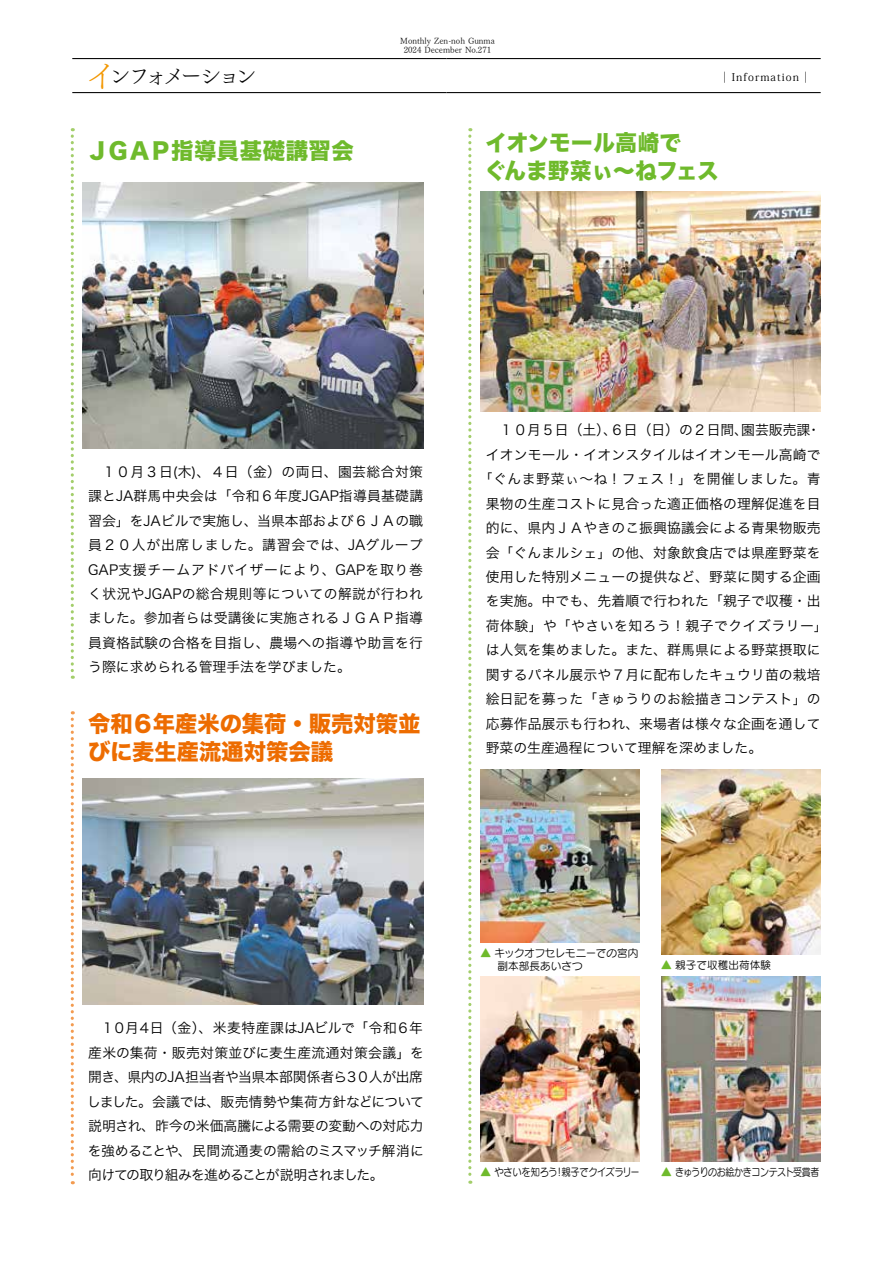
<style>
.page{position:relative;width:893px;height:1263px;background:#fff}
.page>*{position:absolute;margin:0;border:0;box-sizing:border-box;transform-origin:0 0}
.t1{font:22.35px/27.6px "Hira Kaku Std W8";color:#ed6c00}
.t2{font:22.35px/27.6px "Hira Kaku Std W8";letter-spacing:.01em;color:#6fba2c;scale:.96 1}
.t3{font:22.35px "Hira Kaku Std W8";letter-spacing:.01em;color:#6fba2c}
.t4{font:21.3px "Tsuku Min Pro L";letter-spacing:-.175em;color:#000}
.t5{font:13.8px/24.5px "Hira Kaku Pro W3";letter-spacing:.01em;color:#000;text-align:justify}
.t6{font:13.8px "Hira Kaku Pro W3";letter-spacing:.04em;color:#000}
.t7{font:13.8px "Hira Kaku Pro W3";letter-spacing:.035em;color:#000}
.t8{font:10.65px/13.4px "Seurat Pro M";color:#000}
.t9{font:10.65px "Seurat Pro M";letter-spacing:-.025em;color:#000;scale:.87 1}
.t10{font:10.65px "Seurat Pro M";letter-spacing:-.025em;color:#000;scale:.84 1}
.t11{font:10.65px "Koz Min Std";letter-spacing:.1em;color:#000}
.t12{font:8.55px/9.6px "Tsuku Min Pro L";color:#000;text-align:center}
.s1{font-size:31.95px;color:#f39700}
.s2{font-size:13.8px;color:#6fba2c}
</style>
<div class="page">
<img style="left:480px;top:191px;width:341px;height:220px">
<svg style="left:71px;top:128px;width:3px;height:551px"></svg>
<img style="left:83px;top:183px;width:340px;height:266px">
<img style="left:83px;top:779px;width:340px;height:225px">
<svg style="left:71px;top:711px;width:3px;height:473px"></svg>
<img style="left:480px;top:769px;width:160px;height:174px">
<img style="left:661px;top:769px;width:160px;height:185px">
<img style="left:480px;top:976px;width:160px;height:185px">
<img style="left:661px;top:976px;width:160px;height:185px">
<svg style="left:468px;top:128px;width:3px;height:1056px"></svg>
<hr style="left:72px;top:58px;width:374px;height:1px;background:#000">
<hr style="left:446px;top:58px;width:375px;height:1px;background:#000">
<hr style="left:72px;top:92px;width:374px;height:1px;background:#000">
<hr style="left:446px;top:92px;width:375px;height:1px;background:#000">
<p class="t12" style="left:400px;top:35px;width:96px">Monthly Zen-noh Gunma<br>2024 December No.271</p>
<h2 class="t4" style="left:85px;top:57px;width:173px"><span class="s1">イ</span>ンフォメーション</h2>
<p class="t11" style="left:723px;top:70px;width:87px">| Information |</p>
<h1 class="t3" style="left:87px;top:139px;width:269px">ＪＧＡＰ指導員基礎講習会</h1>
<h1 class="t2" style="left:484px;top:130px;width:246px">イオンモール高崎で<br>ぐんま野菜ぃ～ねフェス</h1>
<p class="t5" style="left:88px;top:458px;width:336px;text-indent:14px">１０月３日(木)、４日（金）の両日、園芸総合対策課とJA群馬中央会は「令和６年度JGAP指導員基礎講習会」をJAビルで実施し、当県本部および６ＪＡの職員２０人が出席しました。講習会では、JAグループGAP支援チームアドバイザーにより、GAPを取り巻く状況やJGAPの総合規則等についての解説が行われました。参加者らは受講後に実施されるＪＧＡＰ指導員資格試験の合格を目指し、農場への指導や助言を行う際に求められる管理手法を学びました。</p>
<h1 class="t1" style="left:88px;top:711px;width:334px">令和６年産米の集荷・販売対策並びに麦生産流通対策会議</h1>
<p class="t5" style="left:500px;top:417px;width:323px">１０月５日（土）、６日（日）の２日間、園芸販売課・</p>
<p class="t5" style="left:486px;top:441px;width:336px">イオンモール・イオンスタイルはイオンモール高崎で</p>
<p class="t6" style="left:479px;top:467px;width:343px">「ぐんま野菜ぃ～ね！フェス！」を開催しました。青</p>
<p class="t5" style="left:486px;top:490px;width:336px">果物の生産コストに見合った適正価格の理解促進を目</p>
<p class="t5" style="left:486px;top:515px;width:336px">的に、県内ＪＡやきのこ振興協議会による青果物販売</p>
<p class="t5" style="left:486px;top:539px;width:336px">会「ぐんまルシェ」の他、対象飲食店では県産野菜を</p>
<p class="t5" style="left:486px;top:564px;width:336px">使用した特別メニューの提供など、野菜に関する企画</p>
<p class="t5" style="left:486px;top:588px;width:336px">を実施。中でも、先着順で行われた「親子で収穫・出</p>
<p class="t7" style="left:486px;top:613px;width:343px">荷体験」や「やさいを知ろう！親子でクイズラリー」</p>
<p class="t5" style="left:486px;top:637px;width:336px">は人気を集めました。また、群馬県による野菜摂取に</p>
<p class="t5" style="left:486px;top:661px;width:336px">関するパネル展示や７月に配布したキュウリ苗の栽培</p>
<p class="t5" style="left:486px;top:686px;width:336px">絵日記を募った「きゅうりのお絵描きコンテスト」の</p>
<p class="t5" style="left:486px;top:710px;width:336px">応募作品展示も行われ、来場者は様々な企画を通して</p>
<p class="t5" style="left:486px;top:735px;width:278px">野菜の生産過程について理解を深めました。</p>
<p class="t5" style="left:87px;top:1015px;width:338px;text-indent:14px">１０月４日（金）、米麦特産課はJAビルで「令和６年産米の集荷・販売対策並びに麦生産流通対策会議」を開き、県内のJA担当者や当県本部関係者ら３０人が出席しました。会議では、販売情勢や集荷方針などについて説明され、昨今の米価高騰による需要の変動への対応力を強めることや、民間流通麦の需給のミスマッチ解消に向けての取り組みを進めることが説明されました。</p>
<p class="t8" style="left:497px;top:946px;width:142px;text-indent:-17px"><span class="s2">▲</span> キックオフセレモニーでの宮内副本部長あいさつ</p>
<p class="t8" style="left:661px;top:958px;width:111px"><span class="s2">▲</span> 親子で収穫出荷体験</p>
<p class="t9" style="left:480px;top:1164px;width:185px"><span class="s2">▲</span> やさいを知ろう！親子でクイズラリー</p>
<p class="t10" style="left:661px;top:1164px;width:190px"><span class="s2">▲</span> きゅうりのお絵かきコンテスト受賞者</p>
</div>
